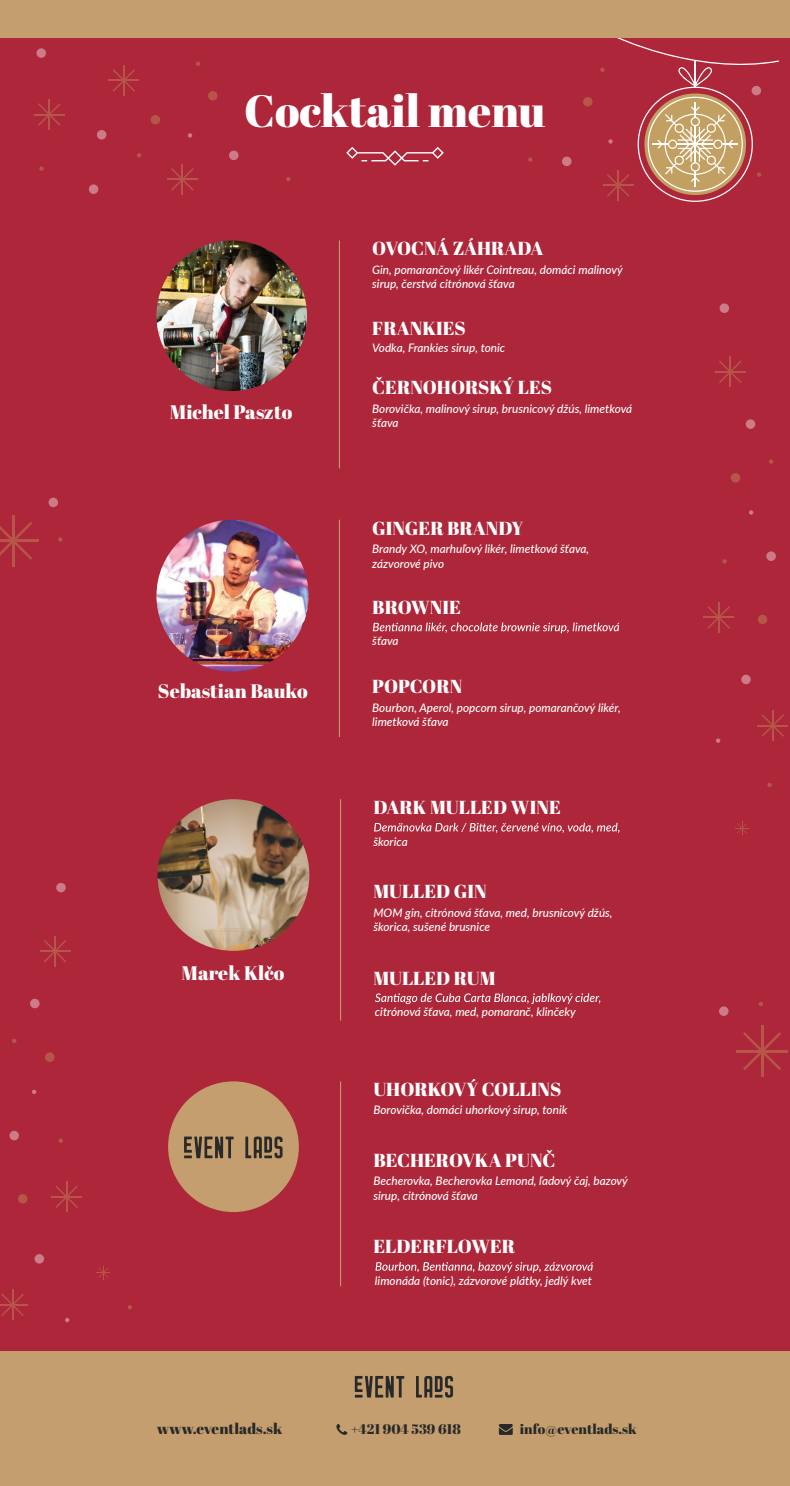
<style>
.page{position:relative;width:790px;height:1486px;background:#fff}
.page>*{position:absolute;margin:0;border:0;box-sizing:border-box;transform-origin:0 0}
.t1{font:45px "Abril Fatface";color:#fff}
.t2{font:19.5px "Abril Fatface";color:#fff}
.t3{font:18.75px "Abril Fatface";color:#fff}
.t4{font:15px "Abril Fatface";letter-spacing:-.005em;color:#282928}
.t5{font:13.8px "Abril Fatface";color:#282928}
.t6{font:italic 500 11.7px/14.1px "Lato";color:#fff}
</style>
<div class="page">
<div style="left:0;top:38px;width:789px;height:1434px;background:#ad2639"></div>
<svg style="left:561px;top:156px;width:10px;height:10px"></svg>
<svg style="left:582px;top:97px;width:10px;height:9px"></svg>
<svg style="left:528px;top:157px;width:4px;height:5px"></svg>
<svg style="left:600px;top:38px;width:178px;height:164px"></svg>
<div style="left:0;top:0;width:789px;height:38px;background:#c49e6e"></div>
<img style="left:156px;top:240px;width:151px;height:151px;border-radius:75px">
<hr style="left:338px;top:240px;width:2px;height:228px;background:#c49e6e">
<img style="left:157px;top:799px;width:152px;height:151px;border-radius:76px">
<svg style="left:374px;top:822px;width:245px;height:11px"></svg>
<hr style="left:340px;top:799px;width:1px;height:221px;background:#c49e6e">
<svg style="left:375px;top:993px;width:225px;height:10px"></svg>
<div style="left:0;top:1351px;width:789px;height:134px;background:#c49e6e"></div>
<svg style="left:354px;top:1376px;width:50px;height:21px"></svg>
<svg style="left:416px;top:1375px;width:36px;height:22px"></svg>
<svg style="left:346px;top:147px;width:97px;height:19px"></svg>
<hr style="left:338px;top:519px;width:2px;height:218px;background:#c49e6e">
<svg style="left:372px;top:622px;width:247px;height:11px"></svg>
<div style="left:168px;top:1081px;width:130px;height:130px;background:#c49e6e;border-radius:50%"></div>
<hr style="left:340px;top:1081px;width:1px;height:205px;background:#c49e6e">
<svg style="left:375px;top:1262px;width:218px;height:10px"></svg>
<svg style="left:184px;top:1136px;width:49px;height:22px"></svg>
<svg style="left:245px;top:1136px;width:37px;height:22px"></svg>
<img style="left:156px;top:519px;width:152px;height:152px;border-radius:76px">
<hr style="left:34px;top:114px;width:30px;height:1px;background:#c2a061">
<hr style="left:48px;top:99px;width:2px;height:31px;background:#c2a061">
<svg style="left:38px;top:103px;width:23px;height:23px"></svg>
<hr style="left:108px;top:80px;width:31px;height:1px;background:#c2a061">
<hr style="left:123px;top:65px;width:1px;height:31px;background:#c2a061">
<svg style="left:112px;top:69px;width:23px;height:23px"></svg>
<hr style="left:167px;top:179px;width:30px;height:1px;background:#c2a061">
<hr style="left:181px;top:164px;width:2px;height:30px;background:#c2a061">
<svg style="left:171px;top:168px;width:22px;height:23px"></svg>
<svg style="left:150px;top:115px;width:10px;height:9px"></svg>
<svg style="left:229px;top:150px;width:9px;height:10px"></svg>
<div style="left:97px;top:130px;width:9px;height:9px;background:#cd7b87;border-radius:50%"></div>
<div style="left:208px;top:91px;width:9px;height:9px;background:#b55648;border-radius:50%"></div>
<svg style="left:196px;top:62px;width:4px;height:4px"></svg>
<svg style="left:39px;top:166px;width:5px;height:5px"></svg>
<svg style="left:137px;top:153px;width:4px;height:4px"></svg>
<svg style="left:188px;top:133px;width:4px;height:5px"></svg>
<svg style="left:286px;top:177px;width:4px;height:4px"></svg>
<svg style="left:36px;top:48px;width:10px;height:10px"></svg>
<svg style="left:89px;top:184px;width:9px;height:10px"></svg>
<hr style="left:760px;top:1025px;width:2px;height:51px;background:#c2a061">
<hr style="left:735px;top:1049px;width:52px;height:3px;background:#c2a061">
<svg style="left:742px;top:1031px;width:38px;height:39px"></svg>
<svg style="left:758px;top:1002px;width:4px;height:4px"></svg>
<hr style="left:729px;top:356px;width:1px;height:31px;background:#c2a061">
<hr style="left:714px;top:371px;width:31px;height:1px;background:#c2a061">
<svg style="left:718px;top:360px;width:23px;height:23px"></svg>
<hr style="left:771px;top:710px;width:2px;height:30px;background:#c2a061">
<hr style="left:757px;top:724px;width:30px;height:2px;background:#c2a061">
<svg style="left:761px;top:714px;width:22px;height:22px"></svg>
<svg style="left:735px;top:821px;width:13px;height:14px"></svg>
<hr style="left:717px;top:602px;width:2px;height:30px;background:#c2a061">
<hr style="left:703px;top:616px;width:30px;height:2px;background:#c2a061">
<svg style="left:707px;top:606px;width:22px;height:22px"></svg>
<svg style="left:730px;top:473px;width:9px;height:9px"></svg>
<svg style="left:765px;top:551px;width:10px;height:10px"></svg>
<svg style="left:745px;top:419px;width:9px;height:10px"></svg>
<svg style="left:740px;top:674px;width:10px;height:10px"></svg>
<svg style="left:757px;top:614px;width:9px;height:10px"></svg>
<svg style="left:722px;top:559px;width:4px;height:4px"></svg>
<svg style="left:767px;top:783px;width:4px;height:4px"></svg>
<svg style="left:719px;top:303px;width:9px;height:10px"></svg>
<svg style="left:718px;top:1006px;width:10px;height:9px"></svg>
<hr style="left:54px;top:935px;width:2px;height:31px;background:#c2a061">
<hr style="left:40px;top:950px;width:30px;height:1px;background:#c2a061">
<svg style="left:44px;top:939px;width:22px;height:23px"></svg>
<hr style="left:12px;top:1289px;width:1px;height:30px;background:#c2a061">
<hr style="left:0;top:1303px;width:28px;height:2px;background:#c2a061">
<svg style="left:1px;top:1293px;width:23px;height:22px"></svg>
<svg style="left:96px;top:1266px;width:14px;height:13px"></svg>
<hr style="left:66px;top:1181px;width:1px;height:30px;background:#c2a061">
<hr style="left:51px;top:1195px;width:31px;height:2px;background:#c2a061">
<svg style="left:55px;top:1185px;width:23px;height:22px"></svg>
<svg style="left:45px;top:1052px;width:10px;height:9px"></svg>
<svg style="left:9px;top:1130px;width:10px;height:10px"></svg>
<svg style="left:30px;top:998px;width:10px;height:10px"></svg>
<svg style="left:35px;top:1253px;width:9px;height:10px"></svg>
<svg style="left:18px;top:1193px;width:10px;height:10px"></svg>
<svg style="left:58px;top:1138px;width:5px;height:4px"></svg>
<svg style="left:127px;top:1305px;width:5px;height:4px"></svg>
<svg style="left:12px;top:1039px;width:4px;height:3px"></svg>
<svg style="left:32px;top:1089px;width:4px;height:4px"></svg>
<svg style="left:65px;top:1318px;width:4px;height:3px"></svg>
<svg style="left:56px;top:883px;width:10px;height:9px"></svg>
<hr style="left:0;top:539px;width:39px;height:3px;background:#c2a061">
<hr style="left:12px;top:515px;width:3px;height:51px;background:#c2a061">
<svg style="left:0;top:521px;width:32px;height:38px"></svg>
<svg style="left:58px;top:537px;width:5px;height:4px"></svg>
<svg style="left:49px;top:497px;width:9px;height:10px"></svg>
<svg style="left:336px;top:1424px;width:11px;height:10px"></svg>
<svg style="left:498px;top:1424px;width:14px;height:10px"></svg>
<h1 class="t1" style="left:244px;top:80px;width:302px">Cocktail menu</h1>
<h3 class="t3" style="left:372px;top:235px;width:173px">OVOCNÁ ZÁHRADA</h3>
<p class="t6" style="left:372px;top:262px;width:252px">Gin, pomarančový likér Cointreau, domáci malinový sirup, čerstvá citrónová šťava</p>
<h3 class="t3" style="left:372px;top:315px;width:95px">FRANKIES</h3>
<p class="t6" style="left:372px;top:340px;width:134px">Vodka, Frankies sirup, tonic</p>
<h3 class="t3" style="left:372px;top:374px;width:181px">ČERNOHORSKÝ LES</h3>
<h2 class="t2" style="left:170px;top:398px;width:124px">Michel Paszto</h2>
<p class="t6" style="left:372px;top:401px;width:261px">Borovička, malinový sirup, brusnicový džús, limetková šťava</p>
<h3 class="t3" style="left:372px;top:514px;width:153px">GINGER BRANDY</h3>
<p class="t6" style="left:372px;top:541px;width:218px">Brandy XO, marhuľový likér, limetková šťava, zázvorové pivo</p>
<h3 class="t3" style="left:372px;top:594px;width:90px">BROWNIE</h3>
<p class="t6" style="left:372px;top:633px;width:28px">šťava</p>
<h2 class="t2" style="left:158px;top:677px;width:151px">Sebastian Bauko</h2>
<h3 class="t3" style="left:372px;top:673px;width:92px">POPCORN</h3>
<p class="t6" style="left:372px;top:700px;width:250px">Bourbon, Aperol, popcorn sirup, pomarančový likér, limetková šťava</p>
<h3 class="t3" style="left:373px;top:794px;width:189px">DARK MULLED WINE</h3>
<p class="t6" style="left:373px;top:833px;width:36px">škorica</p>
<h3 class="t3" style="left:373px;top:877px;width:115px">MULLED GIN</h3>
<p class="t6" style="left:373px;top:904px;width:240px">MOM gin, citrónová šťava, med, brusnicový džús, škorica, sušené brusnice</p>
<h2 class="t2" style="left:181px;top:959px;width:104px">Marek Klčo</h2>
<h3 class="t3" style="left:373px;top:964px;width:124px">MULLED RUM</h3>
<p class="t6" style="left:374px;top:1004px;width:202px">citrónová šťava, med, pomaranč, klinčeky</p>
<h3 class="t3" style="left:373px;top:1076px;width:189px">UHORKOVÝ COLLINS</h3>
<p class="t6" style="left:373px;top:1101px;width:195px">Borovička, domáci uhorkový sirup, tonik</p>
<h3 class="t3" style="left:373px;top:1146px;width:183px">BECHEROVKA PUNČ</h3>
<p class="t6" style="left:373px;top:1173px;width:256px">Becherovka, Becherovka Lemond, ľadový čaj, bazový sirup, citrónová šťava</p>
<h3 class="t3" style="left:373px;top:1233px;width:143px">ELDERFLOWER</h3>
<p class="t6" style="left:374px;top:1272px;width:218px">limonáda (tonic), zázvorové plátky, jedlý kvet</p>
<p class="t4" style="left:157px;top:1417px;width:127px">www.eventlads.sk</p>
<p class="t5" style="left:351px;top:1418px;width:111px">+421 904 539 618</p>
<p class="t5" style="left:519px;top:1418px;width:118px">info@eventlads.sk</p>
</div>
